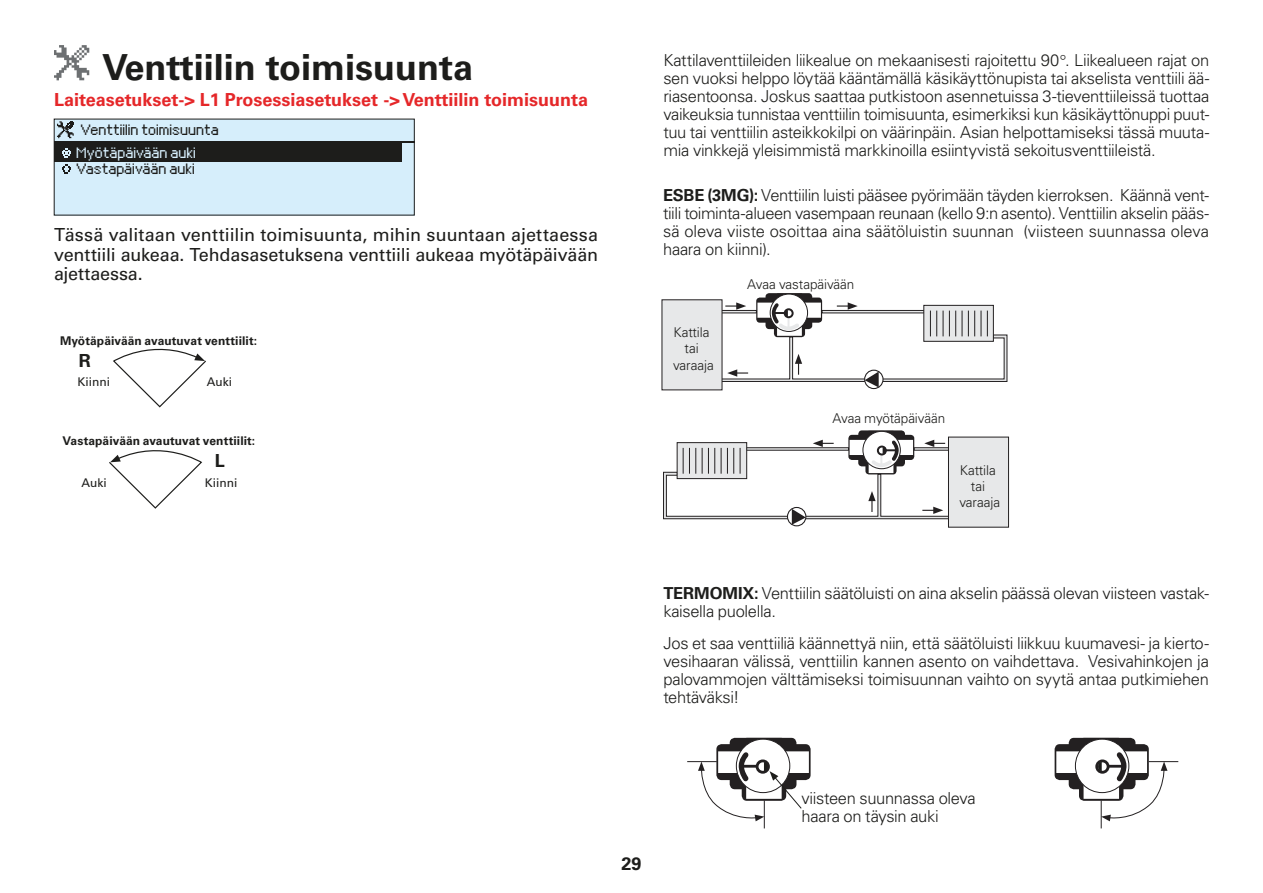
<style>
.page{position:relative;width:1263px;height:893px;background:#fff}
.page>*{position:absolute;margin:0;border:0;box-sizing:border-box;transform-origin:0 0}
.Otsake{font:700 36px "Univers LT Std";color:#1d1d1b}
.t1{font:18px/19.5px "Univers LT Std";letter-spacing:-.01em;color:#1d1d1b;text-align:justify}
.Otsake-2{font:700 18px "Univers LT Std";color:#e52729}
.t2{font:700 18px "Univers LT Std";color:#1d1d1b}
.Leipäteksti_11_pt_LI{font:300 16.5px/18px "Univers LT Std";letter-spacing:-.02em;color:#1d1d1b;text-align:justify}
.Leipäteksti_11_pt_LI-2{font:300 13.5px "Univers LT Std";letter-spacing:-.005em;color:#1d1d1b}
.Leipäteksti_11_pt_LI-3{font:700 12px "Univers LT Std";letter-spacing:.005em;color:#1d1d1b}
.t3{font:12px "Univers LT Std";color:#1d1d1b}
.Näyttö_2-tab_musta{font:10.5px "px sans nouveaux";letter-spacing:.01em;color:#1d1d1b}
.Näyttö_2-tab_cyan_15{font:10.5px "px sans nouveaux";letter-spacing:.01em;color:#d6eefb}
.s1{font-family:"Times New Roman";font-weight:400}
.s2{font-weight:700}
</style>
<div class="page">
<div style="left:54px;top:119px;width:360px;height:96px;background:#d6eefb"></div>
<hr style="left:54px;top:141px;width:360px;height:1px;background:#1d1d1b">
<div style="left:54px;top:142px;width:348px;height:20px;background:#1d1d1b"></div>
<svg style="left:62px;top:165px;width:9px;height:8px"></svg>
<svg style="left:62px;top:149px;width:9px;height:8px"></svg>
<svg style="left:57px;top:121px;width:17px;height:17px"></svg>
<svg style="left:54px;top:45px;width:35px;height:35px"></svg>
<div style="left:662px;top:299px;width:60px;height:91px;background:#e7e8e9"></div>
<div style="left:864px;top:370px;width:19px;height:19px;border:1px solid #232021;border-radius:50%"></div>
<svg style="left:720px;top:293px;width:287px;height:94px"></svg>
<div style="left:948px;top:437px;width:61px;height:90px;background:#e7e8e9;border:1px solid #232021"></div>
<div style="left:787px;top:507px;width:19px;height:19px;border:1px solid #232021;border-radius:50%"></div>
<svg style="left:663px;top:430px;width:287px;height:95px"></svg>
<hr style="left:687px;top:761px;width:30px;height:1px;background:#232021">
<svg style="left:1054px;top:738px;width:124px;height:90px"></svg>
<svg style="left:698px;top:738px;width:112px;height:90px"></svg>
<svg style="left:109px;top:450px;width:93px;height:59px"></svg>
<svg style="left:113px;top:348px;width:93px;height:60px"></svg>
<p class="Otsake" style="left:102px;top:46px;width:373px">Venttiilin toimisuunta</p>
<p class="Otsake-2" style="left:54px;top:89px;width:536px">Laiteasetukset-&gt; L1 Prosessiasetukset -&gt; Venttiilin toimisuunta</p>
<p class="Näyttö_2-tab_musta" style="left:81px;top:126px;width:140px">Venttiilin toimisuunta</p>
<p class="Näyttö_2-tab_cyan_15" style="left:77px;top:148px;width:121px">Myötäpäivään auki</p>
<p class="Näyttö_2-tab_musta" style="left:77px;top:165px;width:120px">Vastapäivään auki</p>
<p class="t1" style="left:54px;top:225px;width:546px">Tässä valitaan venttiilin toimisuunta, mihin suuntaan ajettaessa venttiili aukeaa. Tehdasasetuksena venttiili aukeaa myötäpäivään ajettaessa.</p>
<p class="Leipäteksti_11_pt_LI-3" style="left:60px;top:333px;width:198px">Myötäpäivään avautuvat venttiilit:</p>
<p class="t2" style="left:79px;top:350px;width:14px">R</p>
<p class="t3" style="left:77px;top:375px;width:34px">Kiinni</p>
<p class="t3" style="left:207px;top:375px;width:27px">Auki</p>
<p class="Leipäteksti_11_pt_LI-3" style="left:63px;top:433px;width:194px">Vastapäivään avautuvat venttiilit:</p>
<p class="t2" style="left:215px;top:450px;width:12px">L</p>
<p class="t3" style="left:82px;top:476px;width:27px">Auki</p>
<p class="t3" style="left:205px;top:476px;width:34px">Kiinni</p>
<p class="Leipäteksti_11_pt_LI" style="left:663px;top:51px;width:547px">Kattilaventtiileiden liikealue on mekaanisesti rajoitettu 90<span class="s1">°</span>. Liikealueen rajat on sen vuoksi helppo löytää kääntämällä käsikäyttönupista tai akselista venttiili ää&shy;riasentoonsa. Joskus saattaa putkistoon asennetuissa 3-tieventtiileissä tuottaa vaikeuksia tunnistaa venttiilin toimisuunta, esimerkiksi kun käsikäyttönuppi puut&shy;tuu tai venttiilin asteikkokilpi on väärinpäin. Asian helpottamiseksi tässä muuta&shy;mia vinkkejä yleisimmistä markkinoilla esiintyvistä sekoitusventtiileistä.</p>
<p class="Leipäteksti_11_pt_LI" style="left:663px;top:187px;width:547px"><span class="s2">ESBE (3MG):</span> Venttiilin luisti pääsee pyörimään täyden kierroksen. Käännä vent&shy;tiili toiminta-alueen vasempaan reunaan (kello 9:n asento). Venttiilin akselin pääs&shy;sä oleva viiste osoittaa aina säätöluistin suunnan (viisteen suunnassa oleva haara on kiinni).</p>
<p class="Leipäteksti_11_pt_LI-2" style="left:674px;top:324px;width:38px">Kattila</p>
<p class="Leipäteksti_11_pt_LI-2" style="left:684px;top:341px;width:16px">tai</p>
<p class="Leipäteksti_11_pt_LI-2" style="left:673px;top:357px;width:42px">varaaja</p>
<p class="Leipäteksti_11_pt_LI-2" style="left:747px;top:276px;width:109px">Avaa vastapäivään</p>
<p class="Leipäteksti_11_pt_LI-2" style="left:832px;top:410px;width:114px">Avaa myötäpäivään</p>
<p class="Leipäteksti_11_pt_LI-2" style="left:960px;top:462px;width:38px">Kattila</p>
<p class="Leipäteksti_11_pt_LI-2" style="left:971px;top:478px;width:16px">tai</p>
<p class="Leipäteksti_11_pt_LI-2" style="left:959px;top:494px;width:42px">varaaja</p>
<p class="Leipäteksti_11_pt_LI" style="left:663px;top:584px;width:547px"><span class="s2">TERMOMIX:</span> Venttiilin säätöluisti on aina akselin päässä olevan viisteen vastak&shy;kaisella puolella.</p>
<p class="Leipäteksti_11_pt_LI" style="left:663px;top:634px;width:547px">Jos et saa venttiiliä käännettyä niin, että säätöluisti liikkuu kuumavesi- ja kierto&shy;vesihaaran välissä, venttiilin kannen asento on vaihdettava. Vesivahinkojen ja palovammojen välttämiseksi toimisuunnan vaihto on syytä antaa putkimiehen tehtäväksi!</p>
<p class="t2" style="left:621px;top:853px;width:22px">29</p>
<p class="Leipäteksti_11_pt_LI" style="left:801px;top:789px;width:176px">viisteen suunnassa oleva</p>
<p class="Leipäteksti_11_pt_LI" style="left:801px;top:807px;width:139px">haara on täysin auki</p>
</div>
